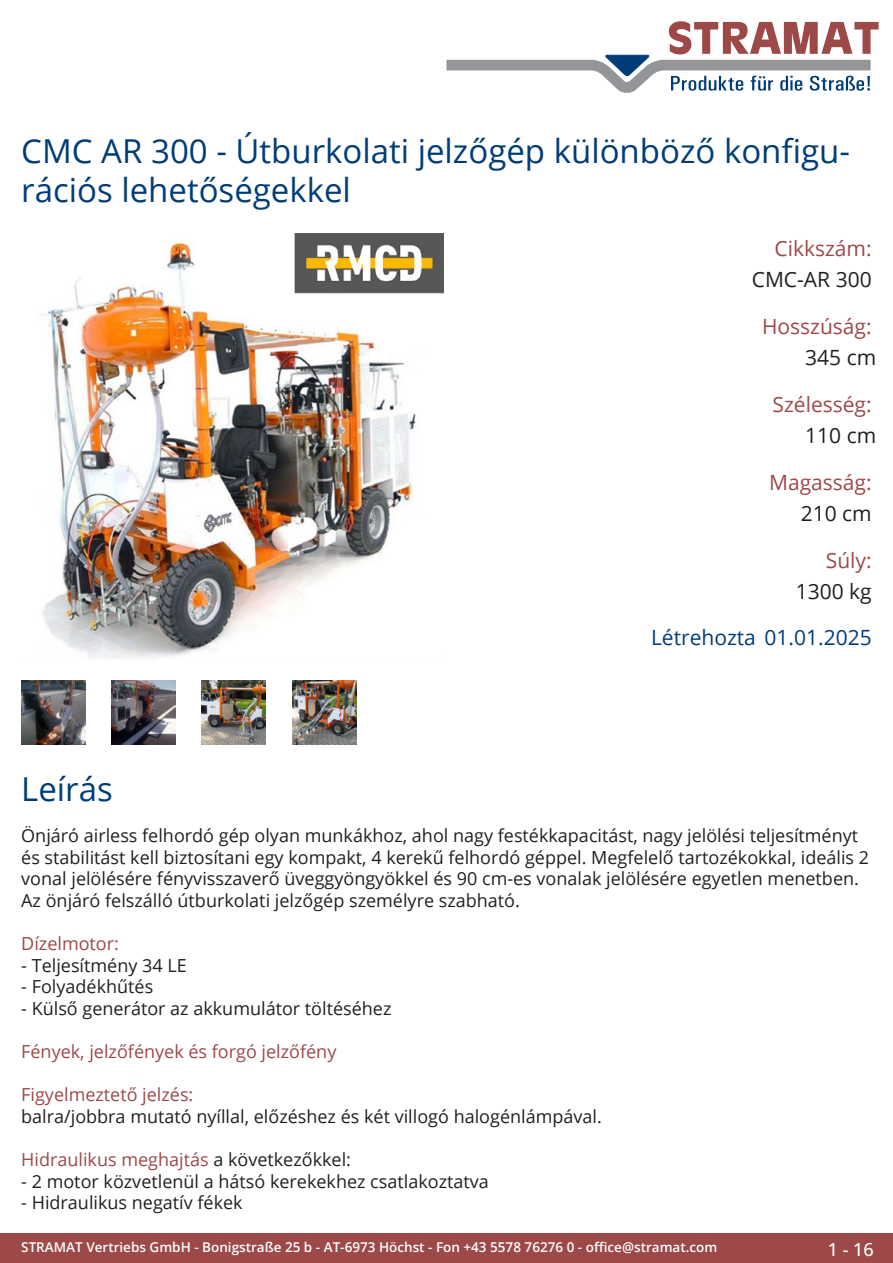
<style>
.page{position:relative;width:893px;height:1263px;background:#fff}
.page>*{position:absolute;margin:0;border:0;box-sizing:border-box;transform-origin:0 0}
.Produkttitel{font:33px/39.6px "Open Sans";color:#003d78}
.TechDaten_Überschrif{font:21px "Open Sans";color:#9c4948}
.TechDaten_Inhalt{font:21px "Open Sans";color:#231f20}
.Erstellungsdatum{font:21px "Open Sans";color:#003d78}
.Beschreibung_Text{font:18px/21.6px "Open Sans";color:#231f20}
.Beschreibung_Text-2{font:18px "Open Sans";color:#9c4948}
.t1{font:500 18px "Open Sans";color:#fff}
.t2{font:600 13.5px "Open Sans";color:#fff}
.s1{color:#9c4948}
.s2{color:#231f20}
</style>
<div class="page">
<div style="left:0;top:1233px;width:893px;height:30px;background:#9c4948"></div>
<svg style="left:446px;top:21px;width:433px;height:72px"></svg>
<img style="left:41px;top:234px;width:402px;height:425px">
<img style="left:21px;top:680px;width:64px;height:64px">
<img style="left:112px;top:680px;width:63px;height:64px">
<img style="left:202px;top:680px;width:64px;height:64px">
<img style="left:292px;top:680px;width:64px;height:64px">
<p class="Produkttitel" style="left:21px;top:130px;width:828px">CMC AR 300 - Útburkolati jelzőgép különböző konfigu&shy;rációs lehetőségekkel</p>
<p class="TechDaten_Überschrif" style="left:774px;top:234px;width:99px">Cikkszám:</p>
<p class="TechDaten_Inhalt" style="left:752px;top:265px;width:121px">CMC-AR 300</p>
<p class="TechDaten_Überschrif" style="left:762px;top:312px;width:111px">Hosszúság:</p>
<p class="TechDaten_Inhalt" style="left:805px;top:343px;width:73px">345 cm</p>
<p class="TechDaten_Überschrif" style="left:773px;top:390px;width:101px">Szélesség:</p>
<p class="TechDaten_Inhalt" style="left:805px;top:421px;width:73px">110 cm</p>
<p class="TechDaten_Überschrif" style="left:769px;top:468px;width:104px">Magasság:</p>
<p class="TechDaten_Inhalt" style="left:801px;top:499px;width:73px">210 cm</p>
<p class="TechDaten_Überschrif" style="left:826px;top:546px;width:47px">Súly:</p>
<p class="TechDaten_Inhalt" style="left:796px;top:577px;width:78px">1300 kg</p>
<p class="Erstellungsdatum" style="left:651px;top:623px;width:222px">Létrehozta 01.01.2025</p>
<p class="Produkttitel" style="left:21px;top:768px;width:93px">Leírás</p>
<p class="Beschreibung_Text" style="left:21px;top:824px;width:849px">Önjáró airless felhordó gép olyan munkákhoz, ahol nagy festékkapacitást, nagy jelölési teljesítményt és stabilitást kell biztosítani egy kompakt, 4 kerekű felhordó géppel. Megfelelő tartozékokkal, ideális 2 vonal jelölésére fényvisszaverő üveggyöngyökkel és 90 cm-es vonalak jelölésére egyetlen menetben.<br>Az önjáró felszálló útburkolati jelzőgép személyre szabható.</p>
<p class="Beschreibung_Text-2" style="left:21px;top:931px;width:99px">Dízelmotor:</p>
<p class="Beschreibung_Text" style="left:21px;top:954px;width:167px">- Teljesítmény 34 LE</p>
<p class="Beschreibung_Text" style="left:21px;top:975px;width:133px">- Folyadékhűtés</p>
<p class="Beschreibung_Text" style="left:21px;top:997px;width:372px">- Külső generátor az akkumulátor töltéséhez</p>
<p class="Beschreibung_Text-2" style="left:21px;top:1039px;width:317px">Fények, jelzőfények és forgó jelzőfény</p>
<p class="Beschreibung_Text" style="left:21px;top:1083px;width:582px"><span class="s1">Figyelmeztető jelzés:<br></span>balra/jobbra mutató nyíllal, előzéshez és két villogó halogénlámpával.</p>
<p class="Beschreibung_Text-2" style="left:21px;top:1147px;width:331px">Hidraulikus meghajtás <span class="s2">a következőkkel:</span></p>
<p class="Beschreibung_Text" style="left:21px;top:1170px;width:469px">- 2 motor közvetlenül a hátsó kerekekhez csatlakoztatva</p>
<p class="Beschreibung_Text" style="left:21px;top:1191px;width:223px">- Hidraulikus negatív fékek</p>
<p class="t2" style="left:21px;top:1238px;width:698px">STRAMAT Vertriebs GmbH - Bonigstraße 25 b - AT-6973 Höchst - Fon +43 5578 76276 0 - office@stramat.com</p>
<p class="t1" style="left:828px;top:1237px;width:48px">1 - 16</p>
</div>
